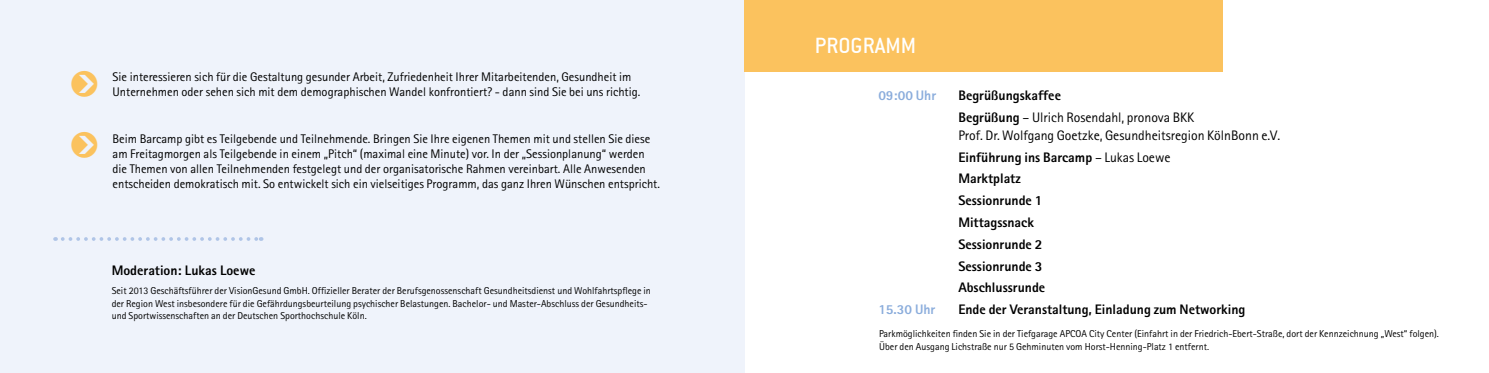
<style>
.page{position:relative;width:1489px;height:373px;background:#fff}
.page>*{position:absolute;margin:0;border:0;box-sizing:border-box;transform-origin:0 0}
.t1{font:700 27.38px "Arrow Dynamic";color:#fbc25e}
.t2{font:23.75px "Conduit Md ITCTT Medium";color:#fff}
.t3{font:800 13.75px/21.8px "Rotis Sans Serif";color:#000}
.t4{font:13.75px/21.8px "Rotis Sans Serif";color:#000}
.t5{font:800 13.75px "Rotis Sans Serif";color:#8baddc}
.t6{font:12.5px/15px "Rotis Sans Serif";color:#000}
.t7{font:10px/12.5px "Rotis Sans Serif";color:#000}
.s1{font-weight:800}
.s2{font-weight:400}
</style>
<div class="page">
<div style="left:0;top:0;width:744px;height:372px;background:#eff3fb"></div>
<div style="left:744px;top:0;width:478px;height:71px;background:#fbc25e"></div>
<svg style="left:63px;top:237px;width:199px;height:3px"></svg>
<p class="t6" style="left:71px;top:69px;width:571px;text-indent:42px">Sie interessieren sich für die Gestaltung gesunder Arbeit, Zufriedenheit Ihrer Mitarbeitenden, Gesundheit im <sup>ç</sup> Unternehmen oder sehen sich mit dem demographischen Wandel konfrontiert? - dann sind Sie bei uns richtig.</p>
<p class="t6" style="left:112px;top:131px;width:549px">Beim Barcamp gibt es Teilgebende und Teilnehmende. Bringen Sie Ihre eigenen Themen mit und stellen Sie diese am Freitagmorgen als Teilgebende in einem „Pitch“ (maximal eine Minute) vor. In der „Sessionplanung“ werden die Themen von allen Teilnehmenden festgelegt und der organisatorische Rahmen vereinbart. Alle Anwesenden entscheiden demokratisch mit. So entwickelt sich ein vielseitiges Programm, das ganz Ihren Wünschen entspricht.</p>
<h1 class="t1" style="left:71px;top:132px;width:29px">ç</h1>
<p class="t3" style="left:112px;top:258px;width:145px">Moderation: Lukas Loewe</p>
<p class="t7" style="left:112px;top:284px;width:540px">Seit 2013 Geschäftsführer der VisionGesund GmbH. Offizieller Berater der Berufsgenossenschaft Gesundheitsdienst und Wohlfahrtspflege in der Region West insbesondere für die Gefährdungsbeurteilung psychischer Belastungen. Bachelor- und Master-Abschluss der Gesundheits&shy;und Sportwissenschaften an der Deutschen Sporthochschule Köln.</p>
<h2 class="t2" style="left:814px;top:32px;width:103px">PROGRAMM</h2>
<p class="t5" style="left:878px;top:87px;width:59px">09:00 Uhr</p>
<p class="t4" style="left:958px;top:85px;width:237px"><span class="s1">Begrüßungskaffee<br>Begrüßung</span> – Ulrich Rosendahl, pronova BKK</p>
<p class="t3" style="left:958px;top:124px;width:323px"><span class="s2">Prof. Dr. Wolfgang Goetzke, Gesundheitsregion KölnBonn e.V.<br></span>Einführung ins Barcamp <span class="s2">– Lukas Loewe<br></span>Marktplatz<br>Sessionrunde 1<br>Mittagssnack<br>Sessionrunde 2<br>Sessionrunde 3<br>Abschlussrunde</p>
<p class="t5" style="left:878px;top:300px;width:59px">15.30 Uhr</p>
<p class="t3" style="left:958px;top:298px;width:288px">Ende der Veranstaltung, Einladung zum Networking</p>
<p class="t7" style="left:879px;top:327px;width:561px">Parkmöglichkeiten finden Sie in der Tiefgarage APCOA City Center (Einfahrt in der Friedrich-Ebert-Straße, dort der Kennzeichnung „West“ folgen).<br>Über den Ausgang Lichstraße nur 5 Gehminuten vom Horst-Henning-Platz 1 entfernt.</p>
</div>
